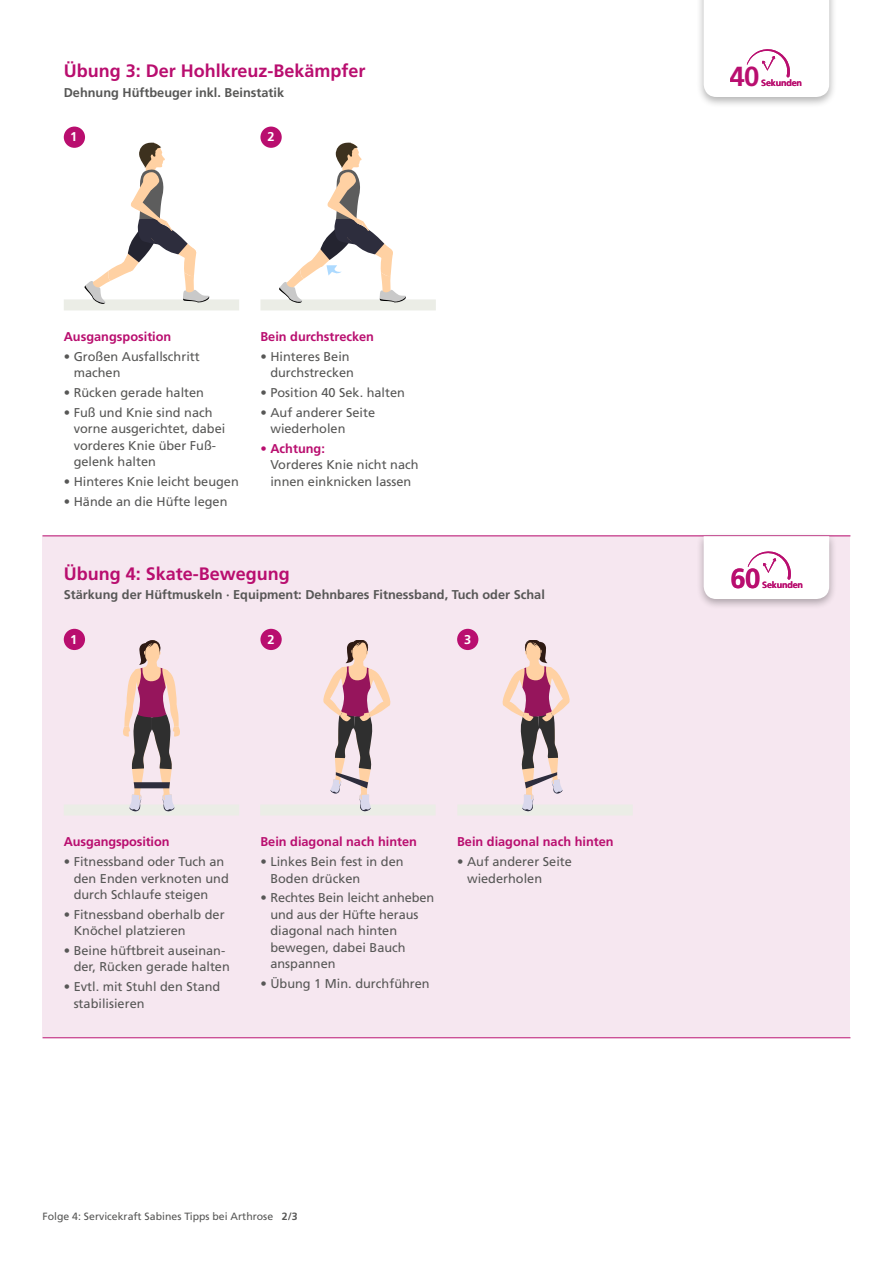
<style>
.page{position:relative;width:893px;height:1263px;background:#fff}
.page>*{position:absolute;margin:0;border:0;box-sizing:border-box;transform-origin:0 0}
.t1{font:700 27.6px "Frutiger LT Pro";color:#b90e6f}
.t2{font:700 18px "Frutiger LT Pro";color:#b90e6f}
.t3{font:12.75px/16.5px "Frutiger LT Pro";color:#575756}
.t4{font:700 12.75px "Frutiger LT Pro";color:#b90e6f}
.t5{font:700 12.75px "Frutiger LT Pro";color:#575756}
.t6{font:700 12.75px "Frutiger LT Pro";color:#fff}
.t7{font:10.5px "Frutiger LT Pro";color:#575756}
.t8{font:700 9px "Frutiger LT Pro";letter-spacing:-.02em;color:#b90e6f}
.s1{font-weight:700}
</style>
<div class="page">
<div style="left:43px;top:535px;width:807px;height:502px;background:#f6e7f0"></div>
<hr style="left:43px;top:535px;width:807px;height:1px;background:#b90e6f">
<hr style="left:43px;top:1037px;width:807px;height:1px;background:#b90e6f">
<div style="left:64px;top:804px;width:175px;height:11px;background:#ebede6"></div>
<svg style="left:123px;top:640px;width:57px;height:172px"></svg>
<div style="left:260px;top:804px;width:176px;height:11px;background:#ebede6"></div>
<svg style="left:323px;top:640px;width:68px;height:171px"></svg>
<div style="left:457px;top:804px;width:175px;height:11px;background:#ebede6"></div>
<svg style="left:502px;top:640px;width:68px;height:171px"></svg>
<div style="left:64px;top:629px;width:21px;height:21px;background:#b90e6f;border-radius:50%"></div>
<div style="left:260px;top:629px;width:22px;height:21px;background:#b90e6f;border-radius:50%"></div>
<div style="left:457px;top:629px;width:21px;height:21px;background:#b90e6f;border-radius:50%"></div>
<div style="left:64px;top:299px;width:175px;height:11px;background:#ebede6"></div>
<svg style="left:83px;top:142px;width:127px;height:162px"></svg>
<div style="left:260px;top:299px;width:176px;height:11px;background:#ebede6"></div>
<svg style="left:278px;top:142px;width:128px;height:161px"></svg>
<div style="left:64px;top:127px;width:21px;height:21px;background:#b90e6f;border-radius:50%"></div>
<div style="left:260px;top:127px;width:22px;height:21px;background:#b90e6f;border-radius:50%"></div>
<div style="left:696px;top:0;width:141px;height:108px;background:#000;opacity:.3"></div>
<div style="left:696px;top:532px;width:141px;height:78px;background:#000;opacity:.3"></div>
<div style="left:704px;top:536px;width:125px;height:63px;background:#fff"></div>
<svg style="left:704px;top:0;width:125px;height:97px"></svg>
<h2 class="t2" style="left:64px;top:60px;width:303px">Übung 3: Der Hohlkreuz-Bekämpfer</h2>
<p class="t5" style="left:64px;top:85px;width:222px">Dehnung Hüftbeuger inkl. Beinstatik</p>
<p class="t6" style="left:70px;top:129px;width:9px">1</p>
<p class="t6" style="left:268px;top:129px;width:9px">2</p>
<p class="t4" style="left:64px;top:329px;width:109px">Ausgangsposition</p>
<p class="t3" style="left:74px;top:348px;width:128px;text-indent:-10px">• Großen Ausfallschritt machen</p>
<p class="t3" style="left:64px;top:384px;width:142px">• Rücken gerade halten</p>
<p class="t3" style="left:74px;top:404px;width:153px;text-indent:-10px">• Fuß und Knie sind nach vorne ausgerichtet, dabei vorderes Knie über Fuß&shy;gelenk halten</p>
<p class="t3" style="left:64px;top:473px;width:177px">• Hinteres Knie leicht beugen</p>
<p class="t3" style="left:64px;top:493px;width:165px">• Hände an die Hüfte legen</p>
<p class="t4" style="left:260px;top:329px;width:115px">Bein durchstrecken</p>
<p class="t3" style="left:270px;top:348px;width:85px;text-indent:-10px">• Hinteres Bein durchstrecken</p>
<p class="t3" style="left:260px;top:384px;width:146px">• Position 40 Sek. halten</p>
<p class="t3" style="left:270px;top:404px;width:106px;text-indent:-10px">• Auf anderer Seite wiederholen</p>
<p class="t4" style="left:260px;top:441px;width:66px">• Achtung:</p>
<p class="t3" style="left:270px;top:457px;width:150px">Vorderes Knie nicht nach innen einknicken lassen</p>
<h2 class="t2" style="left:64px;top:562px;width:228px">Übung 4: Skate-Bewegung</h2>
<p class="t5" style="left:64px;top:587px;width:483px">Stärkung der Hüftmuskeln · Equipment: Dehnbares Fitnessband, Tuch oder Schal</p>
<p class="t6" style="left:70px;top:632px;width:9px">1</p>
<p class="t6" style="left:268px;top:632px;width:9px">2</p>
<p class="t6" style="left:464px;top:632px;width:9px">3</p>
<p class="t4" style="left:64px;top:834px;width:107px">Ausgangsposition</p>
<p class="t3" style="left:74px;top:853px;width:157px;text-indent:-10px">• Fitnessband oder Tuch an den Enden verknoten und durch Schlaufe steigen</p>
<p class="t3" style="left:74px;top:906px;width:152px;text-indent:-10px">• Fitnessband oberhalb der<br>Knöchel platzieren</p>
<p class="t3" style="left:74px;top:942px;width:158px;text-indent:-10px">• Beine hüftbreit auseinan&shy;der, Rücken gerade halten</p>
<p class="t3" style="left:74px;top:978px;width:148px;text-indent:-10px">• Evtl. mit Stuhl den Stand stabilisieren</p>
<p class="t4" style="left:260px;top:834px;width:158px">Bein diagonal nach hinten</p>
<p class="t3" style="left:270px;top:853px;width:135px;text-indent:-10px">• Linkes Bein fest in den<br>Boden drücken</p>
<p class="t3" style="left:270px;top:890px;width:165px;text-indent:-10px">• Rechtes Bein leicht anheben und aus der Hüfte heraus diagonal nach hinten bewegen, dabei Bauch anspannen</p>
<p class="t3" style="left:260px;top:975px;width:171px">• Übung 1 Min. durchführen</p>
<p class="t4" style="left:457px;top:834px;width:158px">Bein diagonal nach hinten</p>
<p class="t3" style="left:467px;top:853px;width:106px;text-indent:-10px">• Auf anderer Seite wiederholen</p>
<p class="t7" style="left:43px;top:1210px;width:257px">Folge 4: Servicekraft Sabines Tipps bei Arthrose <span class="s1">2/3</span></p>
<h1 class="t1" style="left:730px;top:60px;width:31px">40</h1>
<p class="t8" style="left:761px;top:77px;width:42px">Sekunden</p>
<h1 class="t1" style="left:730px;top:562px;width:31px">60</h1>
<p class="t8" style="left:762px;top:580px;width:42px">Sekunden</p>
</div>
